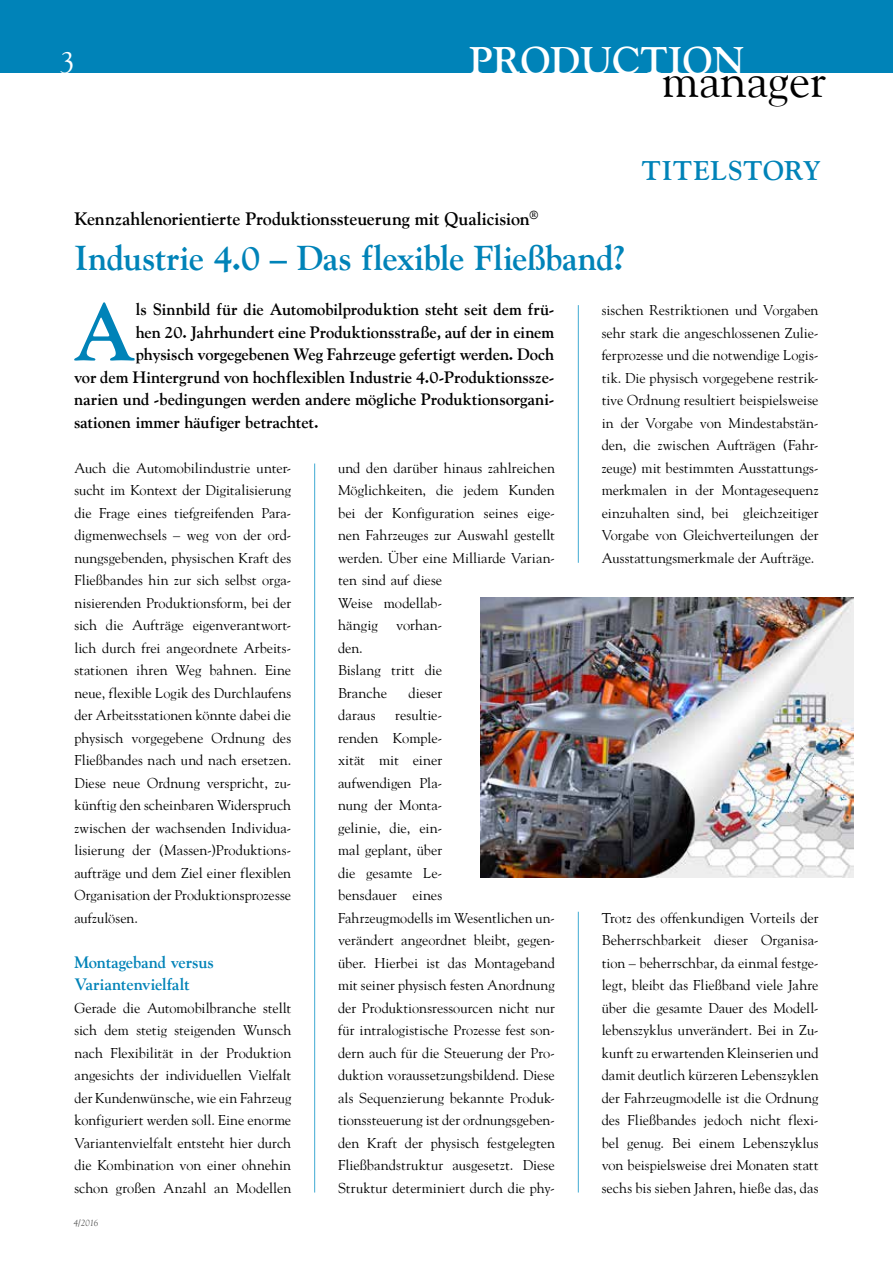
<style>
.page{position:relative;width:893px;height:1263px;background:#fff}
.page>*{position:absolute;margin:0;border:0;box-sizing:border-box;transform-origin:0 0}
.t1{font:700 80.4px "Goudy";color:#0083b8}
.t2{font:47.7px "Goudy";color:#000}
.t3{font:700 38.4px "Goudy";color:#fff}
.t4{font:700 34.5px "Goudy";letter-spacing:-.01em;color:#0083b8}
.t5{font:30px "Goudy";color:#fff}
.t6{font:700 27px "Goudy";letter-spacing:.04em;color:#0083b8}
.t7{font:700 18px "Goudy";letter-spacing:-.01em;color:#000}
.t8{font:700 16.5px "Goudy";letter-spacing:-.005em;color:#000}
.t9{font:700 16.5px/22.5px "Goudy";letter-spacing:-.005em;color:#0083b8}
.t10{font:14.25px/22.5px "Goudy";color:#000;text-align:justify}
.t11{font:italic 9px "Goudy";color:#565655}
</style>
<div class="page">
<div style="left:0;top:0;width:893px;height:72px;background:#0083b8"></div>
<hr style="left:314px;top:463px;width:1px;height:729px;background:#40aad3">
<hr style="left:578px;top:912px;width:1px;height:280px;background:#40aad3">
<img style="left:480px;top:598px;width:373px;height:280px">
<hr style="left:578px;top:305px;width:1px;height:258px;background:#40aad3">
<h3 class="t5" style="left:60px;top:44px;width:16px">3</h3>
<h3 class="t3" style="left:469px;top:38px;width:277px">production</h3>
<h2 class="t2" style="left:662px;top:51px;width:166px">manager</h2>
<h3 class="t6" style="left:641px;top:155px;width:181px">titelstory</h3>
<p class="t7" style="left:75px;top:208px;width:465px">Kennzahlenorientierte Produktionssteuerung mit Qualicision<sup>®</sup></p>
<h3 class="t4" style="left:75px;top:238px;width:553px">Industrie 4.0 – Das flexible Fließband?</h3>
<h1 class="t1" style="left:73px;top:284px;width:64px">A</h1>
<p class="t8" style="left:136px;top:300px;width:420px">ls Sinnbild für die Automobilproduktion steht seit dem frü-</p>
<p class="t8" style="left:136px;top:322px;width:420px">hen 20. Jahrhundert eine Produktionsstraße, auf der in einem</p>
<p class="t8" style="left:136px;top:345px;width:420px">physisch vorgegebenen Weg Fahrzeuge gefertigt werden. Doch</p>
<p class="t8" style="left:74px;top:367px;width:482px">vor dem Hintergrund von hochflexiblen Industrie 4.0-Produktionssze-</p>
<p class="t8" style="left:74px;top:390px;width:482px">narien und -bedingungen werden andere mögliche Produktionsorgani-</p>
<p class="t8" style="left:74px;top:412px;width:246px">sationen immer häufiger betrachtet.</p>
<p class="t10" style="left:74px;top:456px;width:218px">Auch die Automobilindustrie unter&shy;sucht im Kontext der Digitalisierung die Frage eines tiefgreifenden Para&shy;digmenwechsels – weg von der ord&shy;nungsgebenden, physischen Kraft des Fließbandes hin zur sich selbst orga&shy;nisierenden Produktionsform, bei der sich die Aufträge eigenverantwort&shy;lich durch frei angeordnete Arbeits&shy;stationen ihren Weg bahnen. Eine neue, flexible Logik des Durchlaufens der Arbeitsstationen könnte dabei die physisch vorgegebene Ordnung des Fließbandes nach und nach ersetzen.<br>Diese neue Ordnung verspricht, zu&shy;künftig den scheinbaren Widerspruch zwischen der wachsenden Individua&shy;lisierung der (Massen-)Produktions&shy;aufträge und dem Ziel einer flexiblen Organisation der Produktionsprozesse aufzulösen.</p>
<p class="t9" style="left:74px;top:951px;width:141px">Montageband versus<br>Variantenvielfalt</p>
<p class="t10" style="left:74px;top:996px;width:218px">Gerade die Automobilbranche stellt sich dem stetig steigenden Wunsch nach Flexibilität in der Produktion angesichts der individuellen Vielfalt der Kundenwünsche, wie ein Fahrzeug konfiguriert werden soll. Eine enorme Variantenvielfalt entsteht hier durch die Kombination von einer ohnehin schon großen Anzahl an Modellen</p>
<p class="t11" style="left:74px;top:1218px;width:26px">4/2016</p>
<p class="t10" style="left:338px;top:456px;width:218px;text-align:left">und den darüber hinaus zahlreichen<br>Möglichkeiten, die jedem Kunden bei der Konfiguration seines eige&shy;nen Fahrzeuges zur Auswahl gestellt werden. Über eine Milliarde Varian&shy;ten sind auf diese<br>Weise modellab-<br>hängig</p>
<p class="t10" style="left:396px;top:614px;width:48px">vorhan-</p>
<p class="t10" style="left:338px;top:636px;width:106px;text-align:left">den.<br>Bislang tritt die<br>Branche</p>
<p class="t10" style="left:409px;top:681px;width:35px">dieser</p>
<p class="t10" style="left:338px;top:704px;width:218px;text-align:left;text-indent:57px">resultie-<br>renden Komple-<br>xität mit einer<br>aufwendigen Pla-<br>nung der Monta-<br>gelinie, die, ein-<br>mal geplant, über<br>die gesamte Le-<br>bensdauer eines<br>Fahrzeugmodells im Wesentlichen un&shy;verändert angeordnet bleibt, gegen&shy;über. Hierbei ist das Montageband mit seiner physisch festen Anordnung der Produktionsressourcen nicht nur für intralogistische Prozesse fest son&shy;dern auch für die Steuerung der Pro&shy;duktion voraussetzungsbildend. Diese als Sequenzierung bekannte Produk&shy;tionssteuerung ist der ordnungsgeben&shy;den Kraft der physisch festgelegten<br>Fließbandstruktur ausgesetzt. Diese<br>Struktur determiniert durch die phy-</p>
<p class="t10" style="left:338px;top:704px;width:39px">daraus</p>
<p class="t10" style="left:602px;top:299px;width:218px">sischen Restriktionen und Vorgaben sehr stark die angeschlossenen Zulie&shy;ferprozesse und die notwendige Logis&shy;tik. Die physisch vorgegebene restrik&shy;tive Ordnung resultiert beispielsweise in der Vorgabe von Mindestabstän&shy;den, die zwischen Aufträgen (Fahr&shy;zeuge) mit bestimmten Ausstattungs&shy;merkmalen in der Montagesequenz einzuhalten sind, bei gleichzeitiger Vorgabe von Gleichverteilungen der Ausstattungsmerkmale der Aufträge.</p>
<p class="t10" style="left:602px;top:906px;width:218px">Trotz des offenkundigen Vorteils der Beherrschbarkeit dieser Organisa&shy;tion – beherrschbar, da einmal festge&shy;legt, bleibt das Fließband viele Jahre über die gesamte Dauer des Modell&shy;lebenszyklus unverändert. Bei in Zu&shy;kunft zu erwartenden Kleinserien und damit deutlich kürzeren Lebenszyklen der Fahrzeugmodelle ist die Ordnung des Fließbandes jedoch nicht flexi&shy;bel genug. Bei einem Lebenszyklus von beispielsweise drei Monaten statt sechs bis sieben Jahren, hieße das, das</p>
</div>
